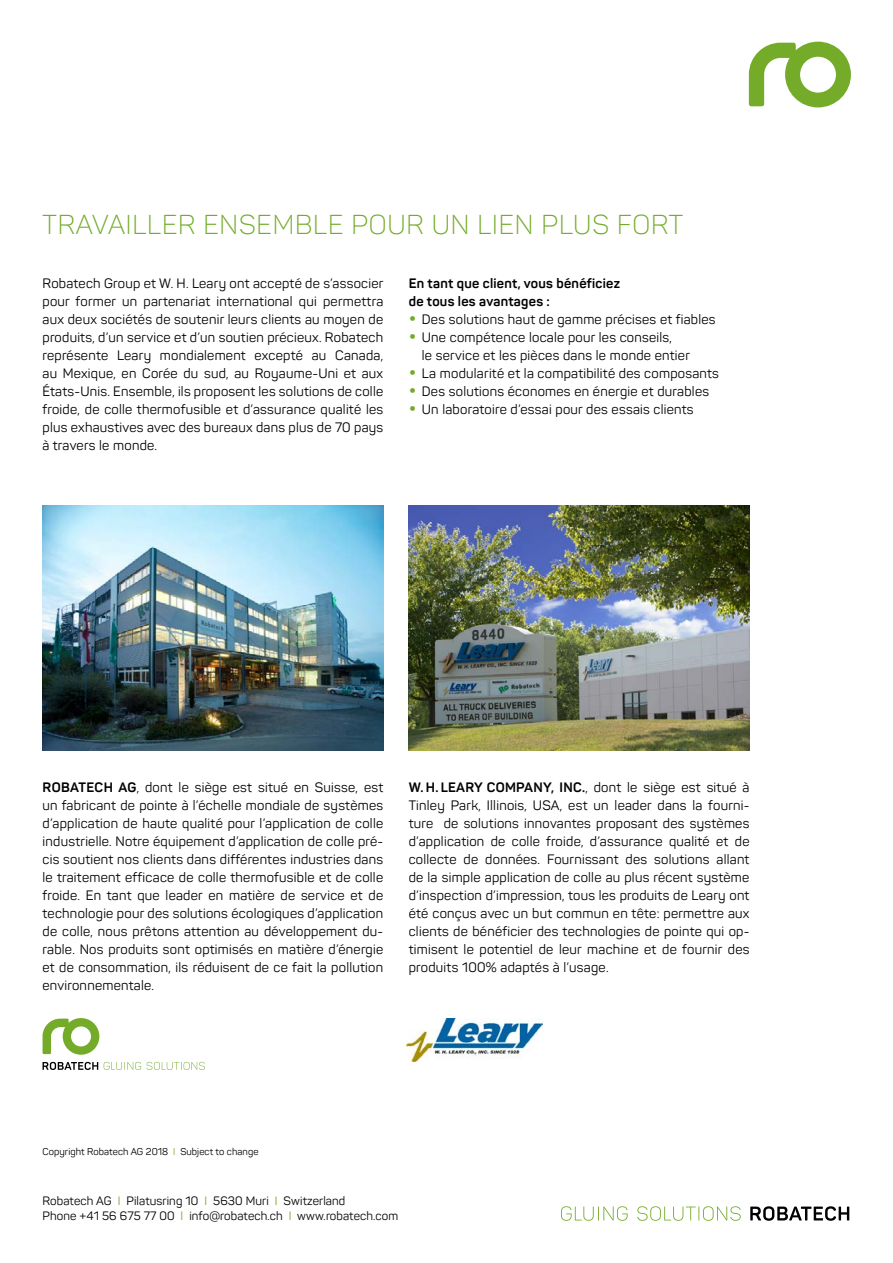
<style>
.page{position:relative;width:893px;height:1263px;background:#fff}
.page>*{position:absolute;margin:0;border:0;box-sizing:border-box;transform-origin:0 0}
.t1{font:300 27px "Panton";letter-spacing:.03em;color:#74ac2a}
.t2{font:13.5px/18px "Panton";letter-spacing:.02em;color:#000;text-align:justify}
.t3{font:700 13.5px/18px "Panton";letter-spacing:.02em;color:#000}
.t4{font:12px/15px "Panton";letter-spacing:.01em;color:#000}
.t5{font:9.75px "Panton";letter-spacing:.01em;color:#000}
.s1{font-weight:700;font-size:21px;color:#74ac2a}
.s2{font-weight:700}
.s3{color:#74ac2a}
</style>
<div class="page">
<img style="left:43px;top:506px;width:340px;height:244px">
<img style="left:409px;top:506px;width:340px;height:244px">
<img style="left:406px;top:1018px;width:136px;height:43px">
<svg style="left:749px;top:42px;width:102px;height:65px"></svg>
<svg style="left:750px;top:1206px;width:99px;height:15px"></svg>
<svg style="left:561px;top:1206px;width:180px;height:15px"></svg>
<svg style="left:43px;top:1018px;width:56px;height:37px"></svg>
<svg style="left:43px;top:1062px;width:55px;height:8px"></svg>
<svg style="left:104px;top:1062px;width:101px;height:8px"></svg>
<h1 class="t1" style="left:43px;top:208px;width:642px">TRAVAILLER ENSEMBLE POUR UN LIEN PLUS FORT</h1>
<p class="t2" style="left:43px;top:274px;width:342px">Robatech Group et W. H. Leary ont accepté de s’associer pour former un partenariat international qui permettra aux deux sociétés de soutenir leurs clients au moyen de produits, d’un service et d’un soutien précieux. Robatech représente Leary mondialement excepté au Canada, au Mexique, en Corée du sud, au Royaume-Uni et aux États-Unis. Ensemble, ils proposent les solutions de colle froide, de colle thermofusible et d’assurance qualité les plus exhaustives avec des bureaux dans plus de 70 pays à travers le monde.</p>
<p class="t3" style="left:409px;top:274px;width:213px">En tant que client, vous bénéficiez de tous les avantages :</p>
<p class="t2" style="left:409px;top:310px;width:308px"><span class="s1">•</span> Des solutions haut de gamme précises et fiables</p>
<p class="t2" style="left:422px;top:328px;width:270px;text-indent:-13px"><span class="s1">•</span> Une compétence locale pour les conseils,<br>le service et les pièces dans le monde entier</p>
<p class="t2" style="left:409px;top:364px;width:312px"><span class="s1">•</span> La modularité et la compatibilité des composants</p>
<p class="t2" style="left:409px;top:382px;width:302px"><span class="s1">•</span> Des solutions économes en énergie et durables</p>
<p class="t2" style="left:409px;top:400px;width:286px"><span class="s1">•</span> Un laboratoire d’essai pour des essais clients</p>
<p class="t2" style="left:43px;top:778px;width:342px"><span class="s2">ROBATECH AG</span>, dont le siège est situé en Suisse, est un fabricant de pointe à l’échelle mondiale de systèmes d’application de haute qualité pour l’application de colle industrielle. Notre équipement d’application de colle pré&shy;cis soutient nos clients dans différentes industries dans le traitement efficace de colle thermofusible et de colle froide. En tant que leader en matière de service et de technologie pour des solutions écologiques d’application de colle, nous prêtons attention au développement du&shy;rable. Nos produits sont optimisés en matière d’énergie et de consommation, ils réduisent de ce fait la pollution environnementale.</p>
<p class="t2" style="left:409px;top:778px;width:342px"><span class="s2">W.H. LEARY COMPANY, INC.</span>, dont le siège est situé à Tinley Park, Illinois, USA, est un leader dans la fourni&shy;ture de solutions innovantes proposant des systèmes d’application de colle froide, d’assurance qualité et de collecte de données. Fournissant des solutions allant de la simple application de colle au plus récent système d’inspection d’impression, tous les produits de Leary ont été conçus avec un but commun en tête: permettre aux clients de bénéficier des technologies de pointe qui op&shy;timisent le potentiel de leur machine et de fournir des produits 100% adaptés à l’usage.</p>
<p class="t5" style="left:43px;top:1146px;width:217px">Copyright Robatech AG 2018 <span class="s3">I</span> Subject to change</p>
<p class="t4" style="left:43px;top:1194px;width:357px">Robatech AG <span class="s3">I</span> Pilatusring 10 <span class="s3">I</span> 5630 Muri <span class="s3">I</span> Switzerland<br>Phone +41 56 675 77 00 <span class="s3">I</span> info@robatech.ch <span class="s3">I</span> www.robatech.com</p>
</div>
